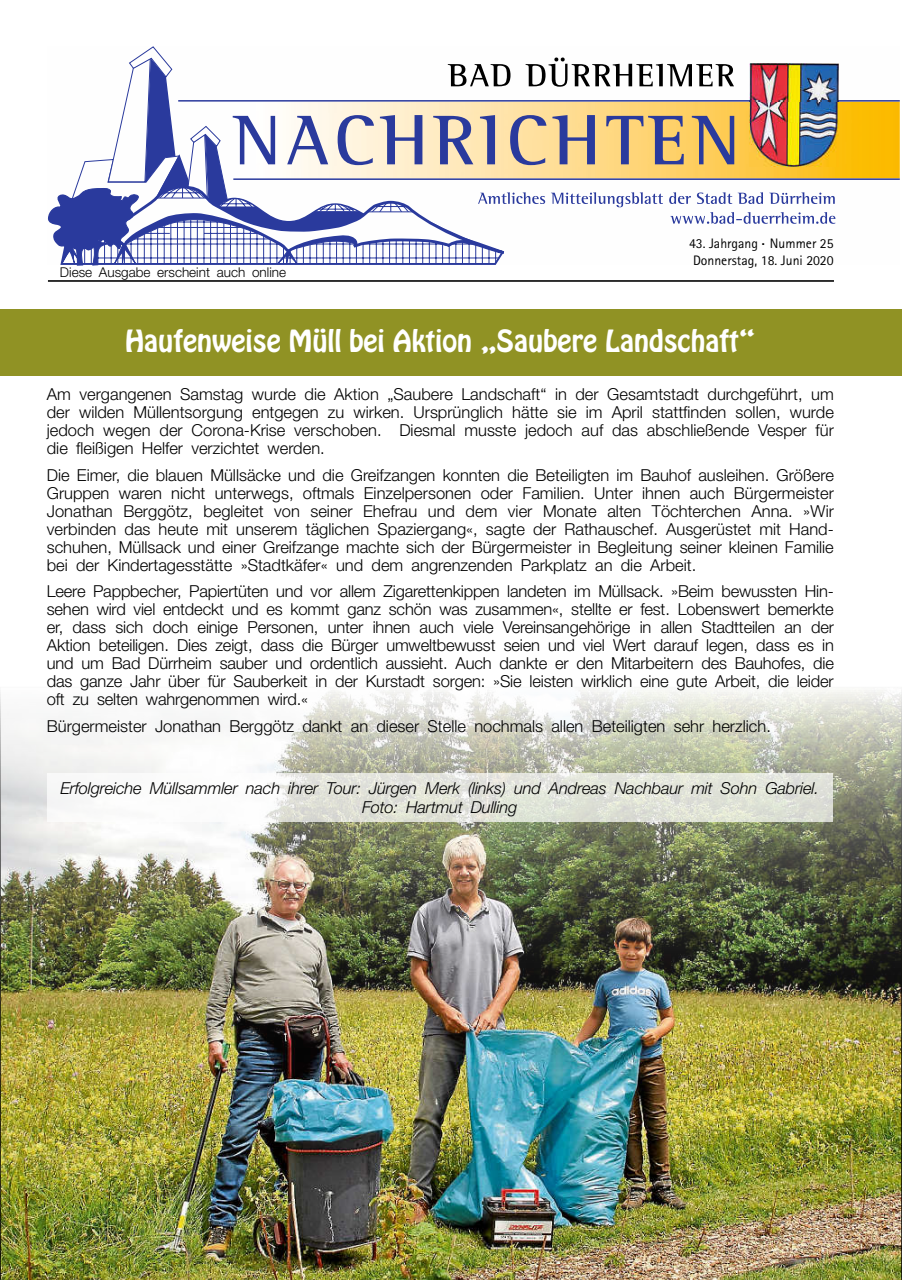
<style>
.page{position:relative;width:902px;height:1280px;background:#fff}
.page>*{position:absolute;margin:0;border:0;box-sizing:border-box;transform-origin:0 0}
.t1{font:27px "Hobo Std";color:#fff}
.t2{font:300 16.5px/18px "Helvetica Neue";color:#000;text-align:justify}
.t3{font:italic 300 16.5px/18px "Helvetica Neue";letter-spacing:-.01em;color:#000;text-align:center}
.t4{font:13.8px/17.1px "Rotis Sans Serif";color:#000}
.t5{font:300 13.5px "Helvetica Neue";color:#000}
</style>
<div class="page">
<svg style="left:835px;top:100px;width:64px;height:80px;background:#f3b70a"></svg>
<img style="left:835px;top:64px;width:3px;height:102px">
<svg style="left:48px;top:46px;width:787px;height:220px"></svg>
<hr style="left:48px;top:280px;width:785px;height:2px;background:#000">
<img style="left:0;top:690px;width:901px;height:590px">
<div style="left:0;top:310px;width:901px;height:66px;background:#909224"></div>
<svg style="left:47px;top:773px;width:785px;height:49px"></svg>
<p class="t5" style="left:60px;top:264px;width:228px">Diese Ausgabe erscheint auch online</p>
<p class="t4" style="left:689px;top:235px;width:146px">43. Jahrgang <sup>.</sup> Nummer 25<br>Donnerstag, 18. Juni 2020</p>
<h1 class="t1" style="left:125px;top:322px;width:632px">Haufenweise Müll bei Aktion „Saubere Landschaft“</h1>
<p class="t2" style="left:47px;top:385px;width:788px">Am vergangenen Samstag wurde die Aktion „Saubere Landschaft“ in der Gesamtstadt durchgeführt, um der wilden Müllentsorgung entgegen zu wirken. Ursprünglich hätte sie im April stattfinden sollen, wurde jedoch wegen der Corona-Krise verschoben. Diesmal musste jedoch auf das abschließende Vesper für die fleißigen Helfer verzichtet werden.</p>
<p class="t2" style="left:47px;top:465px;width:788px">Die Eimer, die blauen Müllsäcke und die Greifzangen konnten die Beteiligten im Bauhof ausleihen. Größere Gruppen waren nicht unterwegs, oftmals Einzelpersonen oder Familien. Unter ihnen auch Bürgermeister Jonathan Berggötz, begleitet von seiner Ehefrau und dem vier Monate alten Töchterchen Anna. »Wir verbinden das heute mit unserem täglichen Spaziergang«, sagte der Rathauschef. Ausgerüstet mit Hand&shy;schuhen, Müllsack und einer Greifzange machte sich der Bürgermeister in Begleitung seiner kleinen Familie bei der Kindertagesstätte »Stadtkäfer« und dem angrenzenden Parkplatz an die Arbeit.</p>
<p class="t2" style="left:47px;top:582px;width:788px">Leere Pappbecher, Papiertüten und vor allem Zigarettenkippen landeten im Müllsack. »Beim bewussten Hin&shy;sehen wird viel entdeckt und es kommt ganz schön was zusammen«, stellte er fest. Lobenswert bemerkte er, dass sich doch einige Personen, unter ihnen auch viele Vereinsangehörige in allen Stadtteilen an der Aktion beteiligen. Dies zeigt, dass die Bürger umweltbewusst seien und viel Wert darauf legen, dass es in und um Bad Dürrheim sauber und ordentlich aussieht. Auch dankte er den Mitarbeitern des Bauhofes, die das ganze Jahr über für Sauberkeit in der Kurstadt sorgen: »Sie leisten wirklich eine gute Arbeit, die leider oft zu selten wahrgenommen wird.«</p>
<p class="t2" style="left:47px;top:716px;width:725px">Bürgermeister Jonathan Berggötz dankt an dieser Stelle nochmals allen Beteiligten sehr herzlich.</p>
<p class="t3" style="left:60px;top:779px;width:760px">Erfolgreiche Müllsammler nach ihrer Tour: Jürgen Merk (links) und Andreas Nachbaur mit Sohn Gabriel.<br>Foto: Hartmut Dulling</p>
</div>
